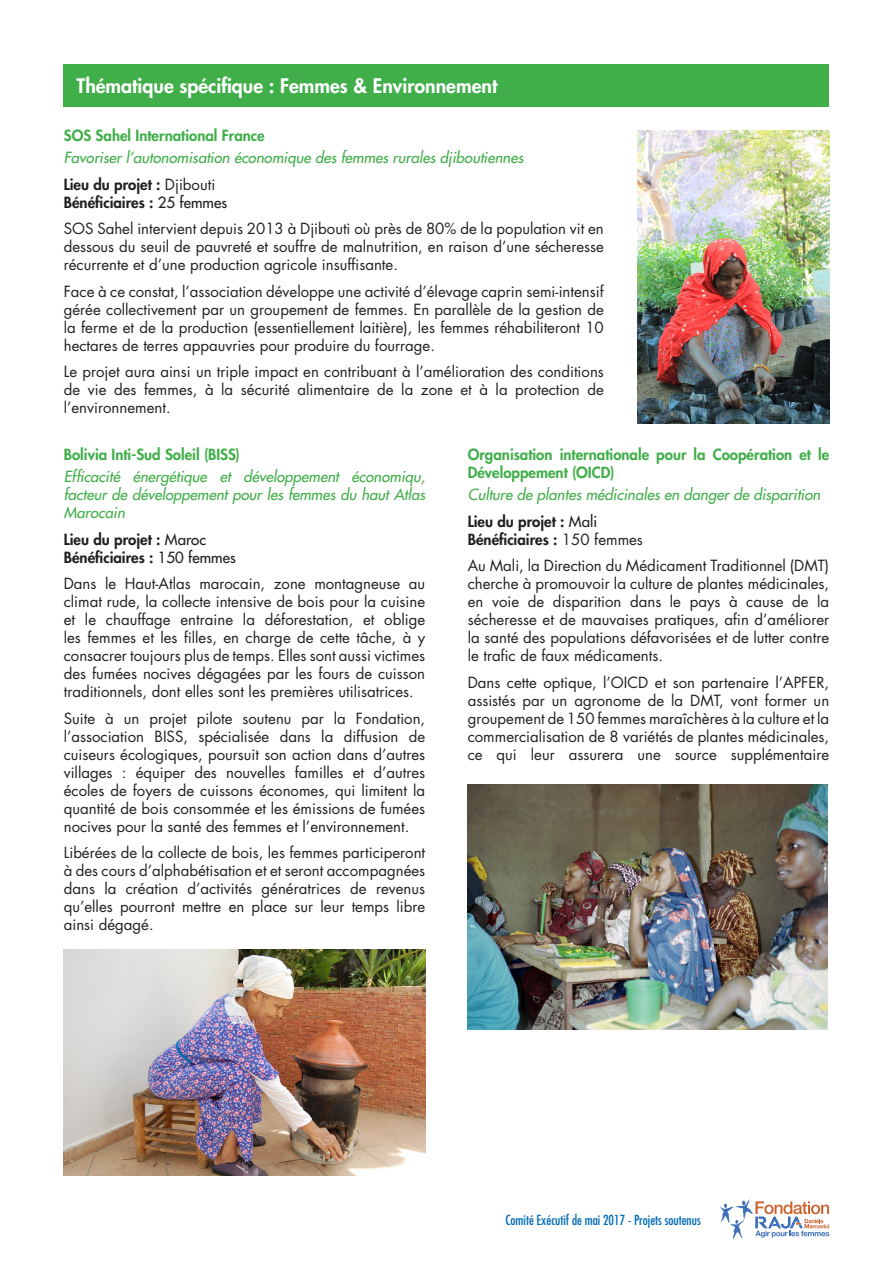
<style>
.page{position:relative;width:893px;height:1263px;background:#fff}
.page>*{position:absolute;margin:0;border:0;box-sizing:border-box;transform-origin:0 0}
.Axe{font:800 19.5px "Futura Std";color:#fff}
.Texte_parapgraphe{font:15px/18px "Futura Std";color:#231f20;text-align:justify}
.Lieu_nb_bénéficiaire{font:15px/18px "Futura Std";color:#231f20;text-align:justify}
.Titre_projet{font:italic 500 15px/18px "Futura Std";color:#40ae49;text-align:justify}
.Lieu_nb_bénéficiaire-2{font:800 15px "Futura Std";color:#231f20}
.Nom_asso{font:800 15px/18px "Futura Std";color:#40ae49}
.Nom_asso-2{font:italic 500 15px "Futura Std";color:#40ae49}
.t1{font:condensed 13.5px "Futura Std";color:#006bb6}
.s1{font-weight:400}
.s2{font-weight:500}
</style>
<div class="page">
<img style="left:64px;top:949px;width:361px;height:226px">
<img style="left:638px;top:130px;width:191px;height:294px">
<img style="left:468px;top:785px;width:360px;height:244px">
<svg style="left:720px;top:1199px;width:109px;height:41px"></svg>
<div style="left:64px;top:64px;width:765px;height:43px;background:#40ae49"></div>
<p class="Axe" style="left:77px;top:73px;width:422px">Thématique spécifique : Femmes &amp; Environnement</p>
<p class="Nom_asso" style="left:64px;top:126px;width:202px">SOS Sahel International France</p>
<p class="Nom_asso-2" style="left:64px;top:148px;width:461px">Favoriser l’autonomisation économique des femmes rurales djiboutiennes</p>
<p class="Lieu_nb_bénéficiaire-2" style="left:64px;top:175px;width:153px">Lieu du projet : <span class="s1">Djibouti</span></p>
<p class="Lieu_nb_bénéficiaire-2" style="left:64px;top:193px;width:165px">Bénéficiaires : <span class="s2">25 femmes</span></p>
<p class="Texte_parapgraphe" style="left:64px;top:220px;width:542px">SOS Sahel intervient depuis 2013 à Djibouti où près de 80% de la population vit en dessous du seuil de pauvreté et souffre de malnutrition, en raison d’une sécheresse récurrente et d’une production agricole insuffisante.</p>
<p class="Texte_parapgraphe" style="left:64px;top:282px;width:542px">Face à ce constat, l’association développe une activité d’élevage caprin semi-intensif gérée collectivement par un groupement de femmes. En parallèle de la gestion de la ferme et de la production (essentiellement laitière), les femmes réhabiliteront 10 hectares de terres appauvries pour produire du fourrage.</p>
<p class="Texte_parapgraphe" style="left:64px;top:363px;width:542px">Le projet aura ainsi un triple impact en contribuant à l’amélioration des conditions de vie des femmes, à la sécurité alimentaire de la zone et à la protection de l’environnement.</p>
<p class="Nom_asso" style="left:64px;top:445px;width:178px">Bolivia Inti-Sud Soleil (BISS)</p>
<p class="Titre_projet" style="left:64px;top:468px;width:363px">Efficacité énergétique et développement économiqu, facteur de développement pour les femmes du haut Atlas Marocain</p>
<p class="Lieu_nb_bénéficiaire-2" style="left:64px;top:529px;width:144px">Lieu du projet : <span class="s2">Maroc</span></p>
<p class="Lieu_nb_bénéficiaire-2" style="left:64px;top:547px;width:174px">Bénéficiaires : <span class="s2">150 femmes</span></p>
<p class="Lieu_nb_bénéficiaire" style="left:64px;top:575px;width:363px">Dans le Haut-Atlas marocain, zone montagneuse au climat rude, la collecte intensive de bois pour la cuisine et le chauffage entraine la déforestation, et oblige les femmes et les filles, en charge de cette tâche, à y consacrer toujours plus de temps. Elles sont aussi victimes des fumées nocives dégagées par les fours de cuisson traditionnels, dont elles sont les premières utilisatrices.</p>
<p class="Lieu_nb_bénéficiaire" style="left:64px;top:709px;width:363px">Suite à un projet pilote soutenu par la Fondation, l’association BISS, spécialisée dans la diffusion de cuiseurs écologiques, poursuit son action dans d’autres villages : équiper des nouvelles familles et d’autres écoles de foyers de cuissons économes, qui limitent la quantité de bois consommée et les émissions de fumées nocives pour la santé des femmes et l’environnement.</p>
<p class="Lieu_nb_bénéficiaire" style="left:64px;top:844px;width:363px">Libérées de la collecte de bois, les femmes participeront à des cours d’alphabétisation et et seront accompagnées dans la création d’activités génératrices de revenus qu’elles pourront mettre en place sur leur temps libre ainsi dégagé.</p>
<p class="Nom_asso" style="left:468px;top:445px;width:363px">Organisation internationale pour la Coopération et le<br>Développement (OICD)</p>
<p class="Titre_projet" style="left:468px;top:486px;width:354px">Culture de plantes médicinales en danger de disparition</p>
<p class="Lieu_nb_bénéficiaire-2" style="left:468px;top:511px;width:131px">Lieu du projet : <span class="s2">Mali</span></p>
<p class="Lieu_nb_bénéficiaire-2" style="left:468px;top:529px;width:177px">Bénéficiaires : <span class="s1">150 femmes</span></p>
<p class="Texte_parapgraphe" style="left:468px;top:557px;width:363px">Au Mali, la Direction du Médicament Traditionnel (DMT) cherche à promouvoir la culture de plantes médicinales, en voie de disparition dans le pays à cause de la sécheresse et de mauvaises pratiques, afin d’améliorer la santé des populations défavorisées et de lutter contre le trafic de faux médicaments.</p>
<p class="Texte_parapgraphe" style="left:468px;top:673px;width:363px">Dans cette optique, l’OICD et son partenaire l’APFER, assistés par un agronome de la DMT, vont former un groupement de 150 femmes maraîchères à la culture et la commercialisation de 8 variétés de plantes médicinales, ce qui leur assurera une source supplémentaire</p>
<p class="t1" style="left:506px;top:1212px;width:197px">Comité Exécutif de mai 2017 - Projets soutenus</p>
</div>
